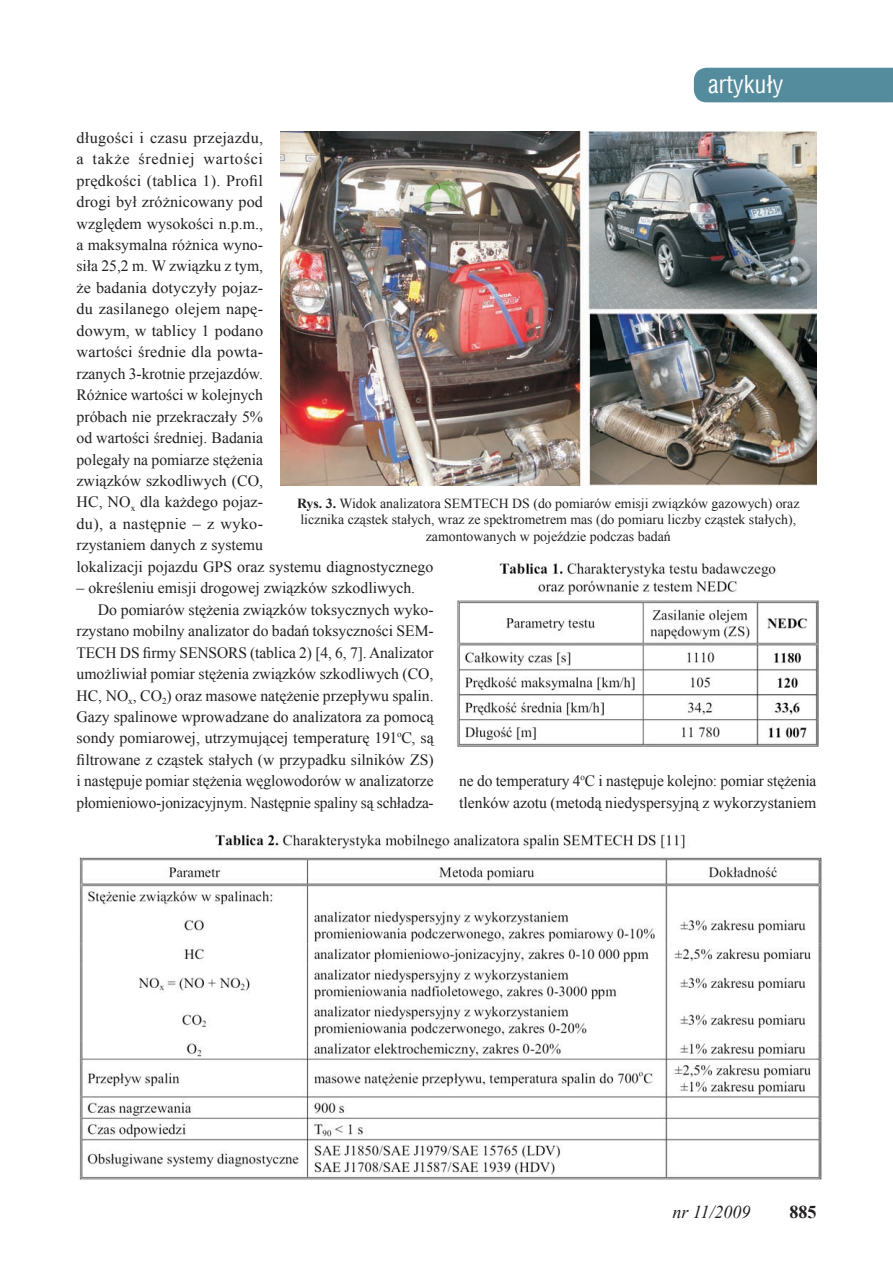
<style>
.page{position:relative;width:893px;height:1263px;background:#fff}
.page>*{position:absolute;margin:0;border:0;box-sizing:border-box;transform-origin:0 0}
.t1{font:24px "Switzerland Condensed";color:#fff}
.t2{font:italic 18px "Times New Roman";color:#231f20}
.t3{font:700 18px "Times New Roman";color:#231f20}
.t4{font:15.75px/21.5px "Times New Roman";color:#231f20}
.t5{font:13.8px/16.6px "Times New Roman";color:#231f20;text-align:center}
.s1{font-weight:700}
</style>
<div class="page">
<div style="left:694px;top:68px;width:199px;height:34px;background:#548c9e"></div>
<img style="left:280px;top:132px;width:536px;height:354px">
<img style="left:456px;top:561px;width:363px;height:186px">
<img style="left:79px;top:832px;width:743px;height:347px">
<h1 class="t1" style="left:708px;top:70px;width:77px">artykuły</h1>
<p class="t4" style="left:77px;top:126px;width:358px">długości i czasu przejazdu,<br>a także średniej wartości<br>prędkości (tablica 1). Profil<br>drogi był zróżnicowany pod<br>względem wysokości n.p.m.,<br>a maksymalna różnica wyno-<br>siła 25,2 m. W związku z tym,<br>że badania dotyczyły pojaz-<br>du zasilanego olejem napę-<br>dowym, w tablicy 1 podano<br>wartości średnie dla powta-<br>rzanych 3-krotnie przejazdów.<br>Różnice wartości w kolejnych<br>próbach nie przekraczały 5%<br>od wartości średniej. Badania<br>polegały na pomiarze stężenia<br>związków szkodliwych (CO,<br>HC, NO<sub>x</sub> dla każdego pojaz-<br>du), a następnie – z wyko-<br>rzystaniem danych z systemu<br>lokalizacji pojazdu GPS oraz systemu diagnostycznego</p>
<p class="t4" style="left:77px;top:577px;width:340px">– określeniu emisji drogowej związków szkodliwych.</p>
<p class="t4" style="left:98px;top:598px;width:337px">Do pomiarów stężenia związków toksycznych wyko-</p>
<p class="t4" style="left:77px;top:620px;width:359px">rzystano mobilny analizator do badań toksyczności SEM-</p>
<p class="t4" style="left:77px;top:641px;width:359px">TECH DS firmy SENSORS (tablica 2) [4, 6, 7]. Analizator</p>
<p class="t4" style="left:77px;top:663px;width:358px">umożliwiał pomiar stężenia związków szkodliwych (CO,</p>
<p class="t4" style="left:77px;top:684px;width:359px">HC, NO<sub>x</sub>, CO<sub>2</sub>) oraz masowe natężenie przepływu spalin.</p>
<p class="t4" style="left:77px;top:706px;width:359px">Gazy spalinowe wprowadzane do analizatora za pomocą</p>
<p class="t4" style="left:77px;top:727px;width:359px">sondy pomiarowej, utrzymującej temperaturę 191<sup>o</sup>C, są</p>
<p class="t4" style="left:77px;top:749px;width:359px">filtrowane z cząstek stałych (w przypadku silników ZS)</p>
<p class="t4" style="left:77px;top:770px;width:359px">i następuje pomiar stężenia węglowodorów w analizatorze</p>
<p class="t4" style="left:77px;top:791px;width:359px">płomieniowo-jonizacyjnym. Następnie spaliny są schładza-</p>
<p class="t5" style="left:297px;top:494px;width:504px"><span class="s1">Rys. 3.</span> Widok analizatora SEMTECH DS (do pomiarów emisji związków gazowych) oraz licznika cząstek stałych, wraz ze spektrometrem mas (do pomiaru liczby cząstek stałych), zamontowanych w pojeździe podczas badań</p>
<p class="t4" style="left:459px;top:770px;width:359px">ne do temperatury 4<sup>o</sup>C i następuje kolejno: pomiar stężenia tlenków azotu (metodą niedyspersyjną z wykorzystaniem</p>
<p class="t2" style="left:672px;top:1200px;width:80px">nr 11/2009</p>
<p class="t3" style="left:789px;top:1199px;width:28px">885</p>
</div>
